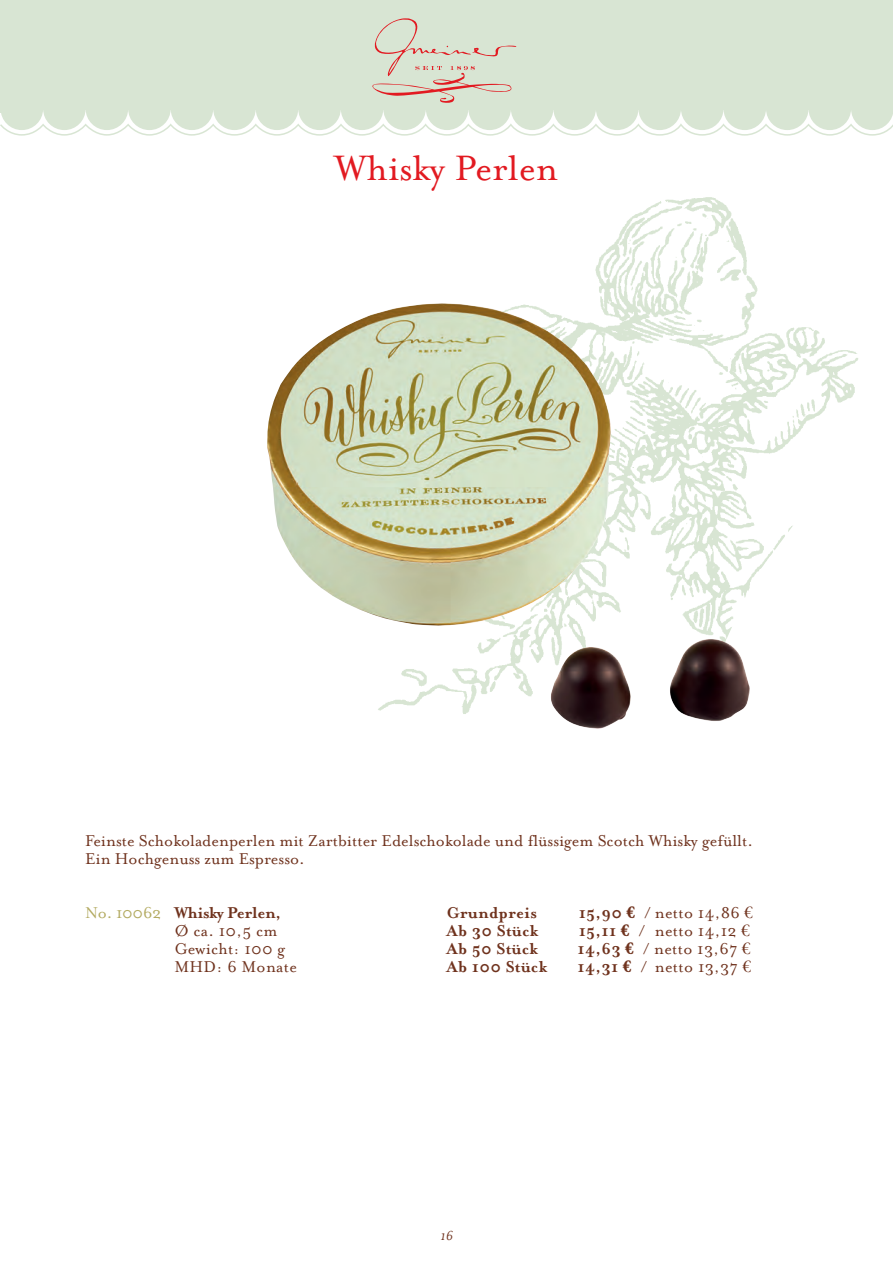
<style>
.page{position:relative;width:893px;height:1263px;background:#fff}
.page>*{position:absolute;margin:0;border:0;box-sizing:border-box;transform-origin:0 0}
.t1{font:40.5px "Mrs Eaves Roman";color:#e21a21}
.t2{font:18px/18px "Mrs Eaves Roman";color:#6f321d}
.t3{font:700 18px "Mrs Eaves";letter-spacing:.015em;color:#6f321d}
.t4{font:700 18px "Mrs Eaves";letter-spacing:-.015em;color:#6f321d}
.t5{font:italic 15px "Mrs Eaves";color:#6f321d}
.s1{font-family:"Mrs Eaves Roman";font-weight:400;color:#b3aa61}
.s2{font-family:"Mrs Eaves";font-weight:700}
.s3{font-family:"Garamond";font-weight:700}
.s4{font-family:"Garamond"}
</style>
<div class="page">
<img style="left:595px;top:197px;width:263px;height:385px">
<img style="left:267px;top:303px;width:483px;height:426px">
<div style="left:1px;top:88px;width:42px;height:42px;background:#d8e5d3;border-radius:50%"></div>
<div style="left:43px;top:88px;width:43px;height:42px;background:#d8e5d3;border-radius:50%"></div>
<div style="left:86px;top:88px;width:42px;height:42px;background:#d8e5d3;border-radius:50%"></div>
<div style="left:128px;top:88px;width:43px;height:42px;background:#d8e5d3;border-radius:50%"></div>
<div style="left:171px;top:88px;width:42px;height:42px;background:#d8e5d3;border-radius:50%"></div>
<div style="left:213px;top:88px;width:43px;height:42px;background:#d8e5d3;border-radius:50%"></div>
<div style="left:256px;top:88px;width:42px;height:42px;background:#d8e5d3;border-radius:50%"></div>
<div style="left:298px;top:88px;width:43px;height:42px;background:#d8e5d3;border-radius:50%"></div>
<div style="left:341px;top:88px;width:42px;height:42px;background:#d8e5d3;border-radius:50%"></div>
<div style="left:383px;top:88px;width:43px;height:42px;background:#d8e5d3;border-radius:50%"></div>
<div style="left:426px;top:88px;width:42px;height:42px;background:#d8e5d3;border-radius:50%"></div>
<div style="left:468px;top:88px;width:43px;height:42px;background:#d8e5d3;border-radius:50%"></div>
<div style="left:511px;top:88px;width:42px;height:42px;background:#d8e5d3;border-radius:50%"></div>
<div style="left:553px;top:88px;width:43px;height:42px;background:#d8e5d3;border-radius:50%"></div>
<div style="left:596px;top:88px;width:42px;height:42px;background:#d8e5d3;border-radius:50%"></div>
<div style="left:638px;top:88px;width:43px;height:42px;background:#d8e5d3;border-radius:50%"></div>
<div style="left:681px;top:88px;width:42px;height:42px;background:#d8e5d3;border-radius:50%"></div>
<div style="left:723px;top:88px;width:43px;height:42px;background:#d8e5d3;border-radius:50%"></div>
<div style="left:766px;top:88px;width:42px;height:42px;background:#d8e5d3;border-radius:50%"></div>
<div style="left:808px;top:88px;width:43px;height:42px;background:#d8e5d3;border-radius:50%"></div>
<div style="left:851px;top:88px;width:42px;height:42px;background:#d8e5d3;border-radius:50%"></div>
<div style="left:1px;top:0;width:892px;height:109px;background:#d8e5d3"></div>
<svg style="left:372px;top:18px;width:144px;height:85px"></svg>
<svg style="left:0;top:123px;width:893px;height:13px"></svg>
<h1 class="t1" style="left:335px;top:142px;width:225px">Whisky Perlen</h1>
<p class="t2" style="left:85px;top:831px;width:669px">Feinste Schokoladenperlen mit Zartbitter Edelschokolade und flüssigem Scotch Whisky gefüllt.<br>Ein Hochgenuss zum Espresso.</p>
<p class="t4" style="left:85px;top:901px;width:198px"><span class="s1">No. 10062</span> Whisky Perlen,</p>
<p class="t2" style="left:174px;top:921px;width:124px">Ø ca. 10,5 cm<br>Gewicht: 100 g<br>MHD: 6 Monate</p>
<p class="t3" style="left:446px;top:901px;width:92px">Grundpreis</p>
<p class="t2" style="left:579px;top:903px;width:176px"><span class="s2">15,90</span> <span class="s3">€</span> / netto 14,86 <span class="s4">€</span></p>
<p class="t3" style="left:446px;top:919px;width:93px">Ab 30 Stück</p>
<p class="t2" style="left:579px;top:921px;width:173px"><span class="s2">15,11</span> <span class="s3">€</span> / netto 14,12 <span class="s4">€</span></p>
<p class="t3" style="left:446px;top:937px;width:93px">Ab 50 Stück</p>
<p class="t2" style="left:578px;top:939px;width:175px"><span class="s2">14,63</span> <span class="s3">€</span> / netto 13,67 <span class="s4">€</span></p>
<p class="t3" style="left:446px;top:955px;width:102px">Ab 100 Stück</p>
<p class="t2" style="left:578px;top:957px;width:175px"><span class="s2">14,31</span> <span class="s3">€</span> / netto 13,37 <span class="s4">€</span></p>
<p class="t5" style="left:440px;top:1225px;width:14px">16</p>
</div>
